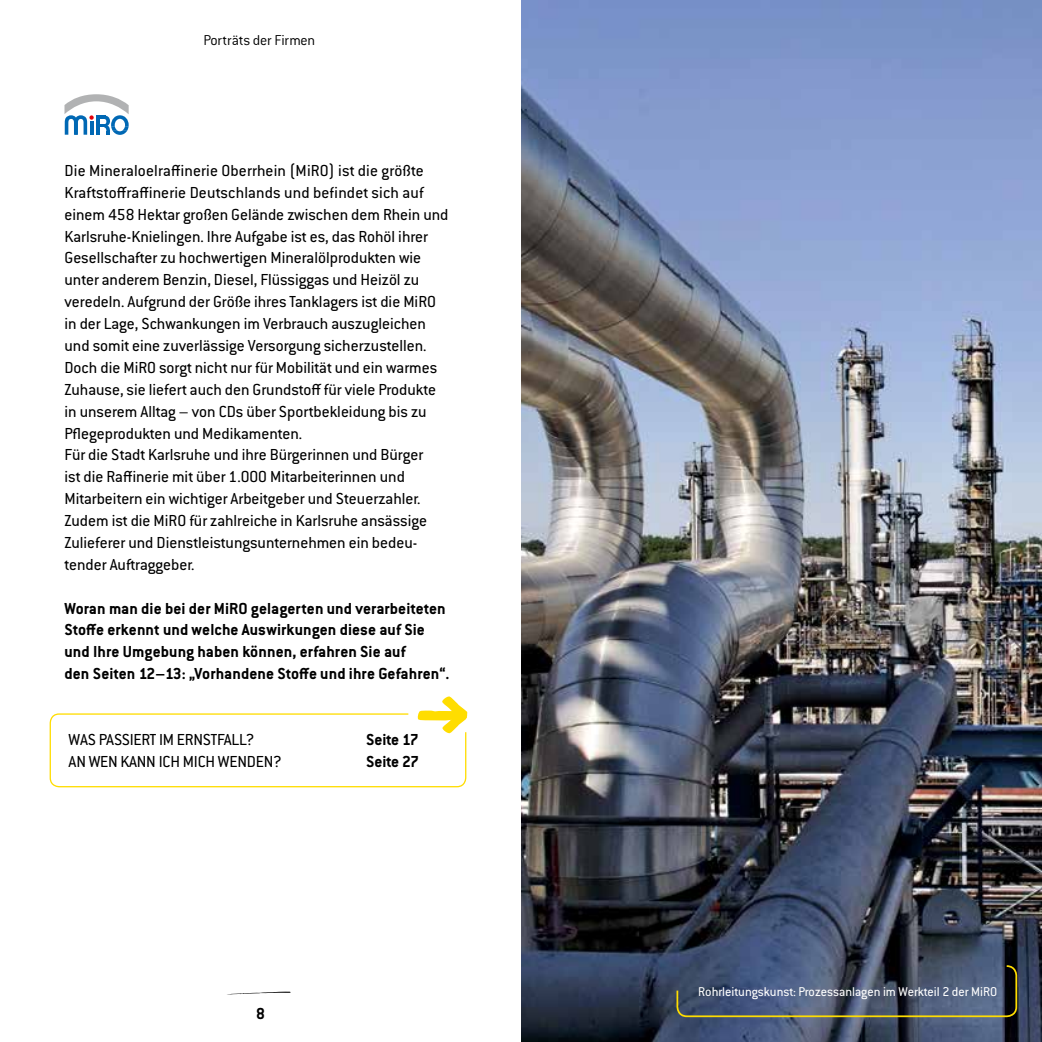
<style>
.page{position:relative;width:1042px;height:1042px;background:#fff}
.page>*{position:absolute;margin:0;border:0;box-sizing:border-box;transform-origin:0 0}
.t1{font:17.5px/21.9px "Conduit ITC Std";color:#000}
.t2{font:700 17.5px/21.9px "Conduit ITC Std";letter-spacing:.005em;color:#000}
.t3{font:300 15.75px "Conduit ITC Std";letter-spacing:-.015em;color:#000}
.t4{font:14px "Conduit ITC Std";color:#fff}
</style>
<div class="page">
<svg style="left:227px;top:991px;width:64px;height:4px"></svg>
<img style="left:521px;top:0;width:521px;height:1042px">
<svg style="left:64px;top:94px;width:65px;height:41px"></svg>
<svg style="left:675px;top:964px;width:343px;height:54px;background:#4c586a"></svg>
<svg style="left:49px;top:696px;width:418px;height:92px"></svg>
<p class="t3" style="left:203px;top:30px;width:113px">Porträts der Firmen</p>
<p class="t1" style="left:64px;top:159px;width:385px">Die Mineraloelraffinerie Oberrhein (MiRO) ist die größte Kraftstoffraffinerie Deutschlands und befindet sich auf einem 458 Hektar großen Gelände zwischen dem Rhein und Karlsruhe-Knielingen. Ihre Aufgabe ist es, das Rohöl ihrer Gesellschafter zu hochwertigen Mineralölprodukten wie unter anderem Benzin, Diesel, Flüssiggas und Heizöl zu veredeln. Aufgrund der Größe ihres Tanklagers ist die MiRO in der Lage, Schwankungen im Verbrauch auszugleichen und somit eine zuverlässige Versorgung sicherzustellen.<br>Doch die MiRO sorgt nicht nur für Mobilität und ein warmes Zuhause, sie liefert auch den Grundstoff für viele Produkte in unserem Alltag – von CDs über Sportbekleidung bis zu Pflegeprodukten und Medikamenten.<br>Für die Stadt Karlsruhe und ihre Bürgerinnen und Bürger<br>ist die Raffinerie mit über 1.000 Mitarbeiterinnen und Mitarbeitern ein wichtiger Arbeitgeber und Steuerzahler.<br>Zudem ist die MiRO für zahlreiche in Karlsruhe ansässige Zulieferer und Dienstleistungsunternehmen ein bedeu&shy;tender Auftraggeber.</p>
<p class="t2" style="left:64px;top:596px;width:387px">Woran man die bei der MiRO gelagerten und verarbeiteten Stoffe erkennt und welche Auswirkungen diese auf Sie und Ihre Umgebung haben können, erfahren Sie auf<br>den Seiten 12–13: „Vorhandene Stoffe und ihre Gefahren“.</p>
<p class="t1" style="left:69px;top:728px;width:187px">WAS PASSIERT IM ERNSTFALL?</p>
<p class="t2" style="left:366px;top:728px;width:54px">Seite 17</p>
<p class="t1" style="left:69px;top:750px;width:214px">AN WEN KANN ICH MICH WENDEN?</p>
<p class="t2" style="left:366px;top:750px;width:54px">Seite 27</p>
<p class="t2" style="left:256px;top:1002px;width:10px">8</p>
<p class="t4" style="left:698px;top:983px;width:300px">Rohrleitungskunst: Prozessanlagen im Werkteil 2 der MiRO</p>
</div>
